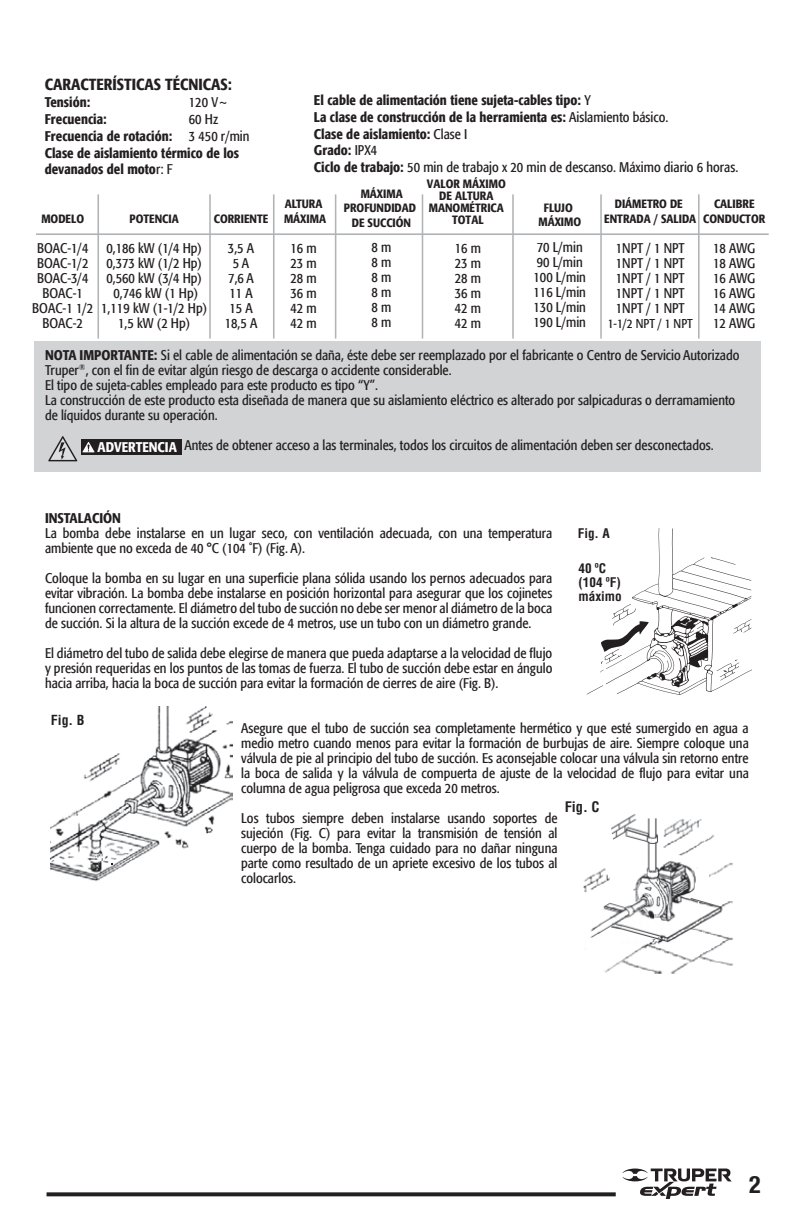
<style>
.page{position:relative;width:794px;height:1224px;background:#fff}
.page>*{position:absolute;margin:0;border:0;box-sizing:border-box;transform-origin:0 0}
.t1{font:700 condensed 24px "Helvetica Neue LT Std";color:#231f20}
.t2{font:500 condensed 16px "Formata";color:#231f20}
.t3{font:700 condensed 14.2px "Helvetica LT Std";color:#231f20}
.t4{font:condensed 14px/15px "Formata";color:#231f20;text-align:justify}
.t5{font:500 condensed 14px/16.8px "Formata";color:#231f20}
.t6{font:500 condensed 14px "Formata";color:#fff}
.t7{font:700 condensed 13.6px "Helvetica LT Std";color:#231f20}
.t8{font:700 condensed 13px/14px "Helvetica LT Std";color:#231f20}
.t9{font:condensed 12.8px "Formata";color:#231f20}
.t10{font:500 condensed 12px/14.4px "Formata";color:#231f20;text-align:center}
.s1{font-weight:400}
.s2{font-weight:500}
</style>
<div class="page">
<img style="left:51px;top:706px;width:181px;height:175px">
<img style="left:583px;top:814px;width:150px;height:160px">
<div style="left:34px;top:341px;width:726px;height:130px;background:#d1d3d4"></div>
<svg style="left:47px;top:1192px;width:569px;height:4px;background:#363233"></svg>
<svg style="left:622px;top:1169px;width:109px;height:30px"></svg>
<svg style="left:48px;top:436px;width:29px;height:25px"></svg>
<hr style="left:36px;top:233px;width:732px;height:2px;background:#b1b4b6">
<hr style="left:97px;top:194px;width:2px;height:145px;background:#b1b4b6">
<hr style="left:209px;top:194px;width:2px;height:145px;background:#b1b4b6">
<hr style="left:273px;top:194px;width:1px;height:145px;background:#b1b4b6">
<hr style="left:335px;top:194px;width:1px;height:145px;background:#b1b4b6">
<hr style="left:600px;top:194px;width:2px;height:145px;background:#b1b4b6">
<hr style="left:512px;top:194px;width:2px;height:145px;background:#b1b4b6">
<hr style="left:422px;top:194px;width:1px;height:145px;background:#b1b4b6">
<hr style="left:698px;top:194px;width:1px;height:145px;background:#b1b4b6">
<div style="left:81px;top:439px;width:101px;height:16px;background:#231f20"></div>
<svg style="left:83px;top:442px;width:11px;height:10px"></svg>
<svg style="left:586px;top:528px;width:166px;height:167px"></svg>
<hr style="left:0;top:1223px;width:794px;height:1px;background:#231f20">
<p class="t2" style="left:45px;top:75px;width:188px">CARACTERÍSTICAS TÉCNICAS:</p>
<p class="t5" style="left:45px;top:94px;width:47px">Tensión:</p>
<p class="t4" style="left:189px;top:95px;width:41px">120 V~</p>
<p class="t5" style="left:45px;top:111px;width:63px">Frecuencia:</p>
<p class="t5" style="left:45px;top:111px;width:206px;text-indent:144px"><span class="s1">60 Hz<br></span>Frecuencia de rotación: <span class="s1">3 450 r/min<br></span>Clase de aislamiento térmico de los devanados del moto<span class="s1">r: F</span></p>
<p class="t10" style="left:41px;top:212px;width:44px">MODELO</p>
<p class="t4" style="left:32px;top:241px;width:62px;text-align:center">BOAC-1/4<br>BOAC-1/2<br>BOAC-3/4<br>BOAC-1<br>BOAC-1 1/2<br>BOAC-2</p>
<p class="t10" style="left:130px;top:212px;width:51px">POTENCIA</p>
<p class="t4" style="left:101px;top:241px;width:107px;text-align:center">0,186 kW (1/4 Hp)<br>0,373 kW (1/2 Hp)<br>0,560 kW (3/4 Hp)<br>0,746 kW (1 Hp)<br>1,119 kW (1-1/2 Hp)<br>1,5 kW (2 Hp)</p>
<p class="t10" style="left:214px;top:212px;width:56px">CORRIENTE</p>
<p class="t4" style="left:225px;top:241px;width:34px;text-align:center">3,5 A<br>5 A<br>7,6 A<br>11 A<br>15 A<br>18,5 A</p>
<p class="t5" style="left:314px;top:92px;width:426px">El cable de alimentación tiene sujeta-cables tipo: <span class="s1">Y<br></span>La clase de construcción de la herramienta es: <span class="s1">Aislamiento básico.<br></span>Clase de aislamiento: <span class="s1">Clase I<br></span>Grado: <span class="s1">IPX4<br></span>Ciclo de trabajo: <span class="s1">50 min de trabajo x 20 min de descanso. Máximo diario 6 horas.</span></p>
<p class="t10" style="left:427px;top:177px;width:80px;line-height:12px">VALOR MÁXIMO<br>DE ALTURA<br>MANOMÉTRICA<br>TOTAL</p>
<p class="t4" style="left:455px;top:241px;width:28px">16 m 23 m 28 m 36 m 42 m 42 m</p>
<p class="t10" style="left:344px;top:186px;width:74px">MÁXIMA<br>PROFUNDIDAD<br>DE SUCCIÓN</p>
<p class="t10" style="left:604px;top:197px;width:93px">DIÁMETRO DE<br>ENTRADA / SALIDA</p>
<p class="t4" style="left:616px;top:241px;width:70px">1NPT / 1 NPT 1NPT / 1 NPT 1NPT / 1 NPT 1NPT / 1 NPT 1NPT / 1 NPT</p>
<p class="t9" style="left:608px;top:316px;width:87px">1-1/2 NPT / 1 NPT</p>
<p class="t10" style="left:703px;top:197px;width:64px">CALIBRE<br>CONDUCTOR</p>
<p class="t4" style="left:713px;top:241px;width:44px">18 AWG 18 AWG 16 AWG 16 AWG 14 AWG 12 AWG</p>
<p class="t10" style="left:284px;top:197px;width:43px;text-align:left">ALTURA<br>MÁXIMA</p>
<p class="t4" style="left:290px;top:241px;width:28px">16 m 23 m 28 m 36 m 42 m 42 m</p>
<p class="t10" style="left:538px;top:200px;width:44px">FLUJO<br>MÁXIMO</p>
<p class="t4" style="left:371px;top:240px;width:21px">8 m 8 m 8 m 8 m 8 m 8 m</p>
<p class="t4" style="left:533px;top:240px;width:54px;text-align:left">70 L/min<br>90 L/min<br>100 L/min<br>116 L/min<br>130 L/min<br>190 L/min</p>
<p class="t4" style="left:45px;top:348px;width:696px;text-align:left"><span class="s2">NOTA IMPORTANTE:</span> Si el cable de alimentación se daña, éste debe ser reemplazado por el fabricante o Centro de Servicio Autorizado Truper<sup>®</sup>, con el fin de evitar algún riesgo de descarga o accidente considerable.<br>El tipo de sujeta-cables empleado para este producto es tipo “Y”.<br>La construcción de este producto esta diseñada de manera que su aislamiento eléctrico es alterado por salpicaduras o derramamiento de líquidos durante su operación.</p>
<p class="t4" style="left:184px;top:438px;width:531px">Antes de obtener acceso a las terminales, todos los circuitos de alimentación deben ser desconectados.</p>
<p class="t6" style="left:98px;top:439px;width:81px">ADVERTENCIA</p>
<p class="t5" style="left:45px;top:509px;width:77px">INSTALACIÓN</p>
<p class="t4" style="left:45px;top:525px;width:509px">La bomba debe instalarse en un lugar seco, con ventilación adecuada, con una temperatura ambiente que no exceda de 40 °C (104 ˚F) (Fig. A).</p>
<p class="t4" style="left:45px;top:570px;width:509px">Coloque la bomba en su lugar en una superficie plana sólida usando los pernos adecuados para evitar vibración. La bomba debe instalarse en posición horizontal para asegurar que los cojinetes funcionen correctamente. El diámetro del tubo de succión no debe ser menor al diámetro de la boca de succión. Si la altura de la succión excede de 4 metros, use un tubo con un diámetro grande.</p>
<p class="t4" style="left:45px;top:645px;width:509px">El diámetro del tubo de salida debe elegirse de manera que pueda adaptarse a la velocidad de flujo y presión requeridas en los puntos de las tomas de fuerza. El tubo de succión debe estar en ángulo hacia arriba, hacia la boca de succión para evitar la formación de cierres de aire (Fig. B).</p>
<p class="t4" style="left:241px;top:720px;width:509px">Asegure que el tubo de succión sea completamente hermético y que esté sumergido en agua a medio metro cuando menos para evitar la formación de burbujas de aire. Siempre coloque una válvula de pie al principio del tubo de succión. Es aconsejable colocar una válvula sin retorno entre la boca de salida y la válvula de compuerta de ajuste de la velocidad de flujo para evitar una columna de agua peligrosa que exceda 20 metros.</p>
<p class="t4" style="left:241px;top:810px;width:318px">Los tubos siempre deben instalarse usando soportes de sujeción (Fig. C) para evitar la transmisión de tensión al cuerpo de la bomba. Tenga cuidado para no dañar ninguna parte como resultado de un apriete excesivo de los tubos al colocarlos.</p>
<p class="t8" style="left:578px;top:526px;width:33px">Fig. A</p>
<p class="t8" style="left:578px;top:561px;width:45px">40 ºC (104 ºF) máximo</p>
<p class="t7" style="left:51px;top:711px;width:35px">Fig. B</p>
<p class="t3" style="left:565px;top:798px;width:36px">Fig. C</p>
<h1 class="t1" style="left:749px;top:1170px;width:13px">2</h1>
</div>
